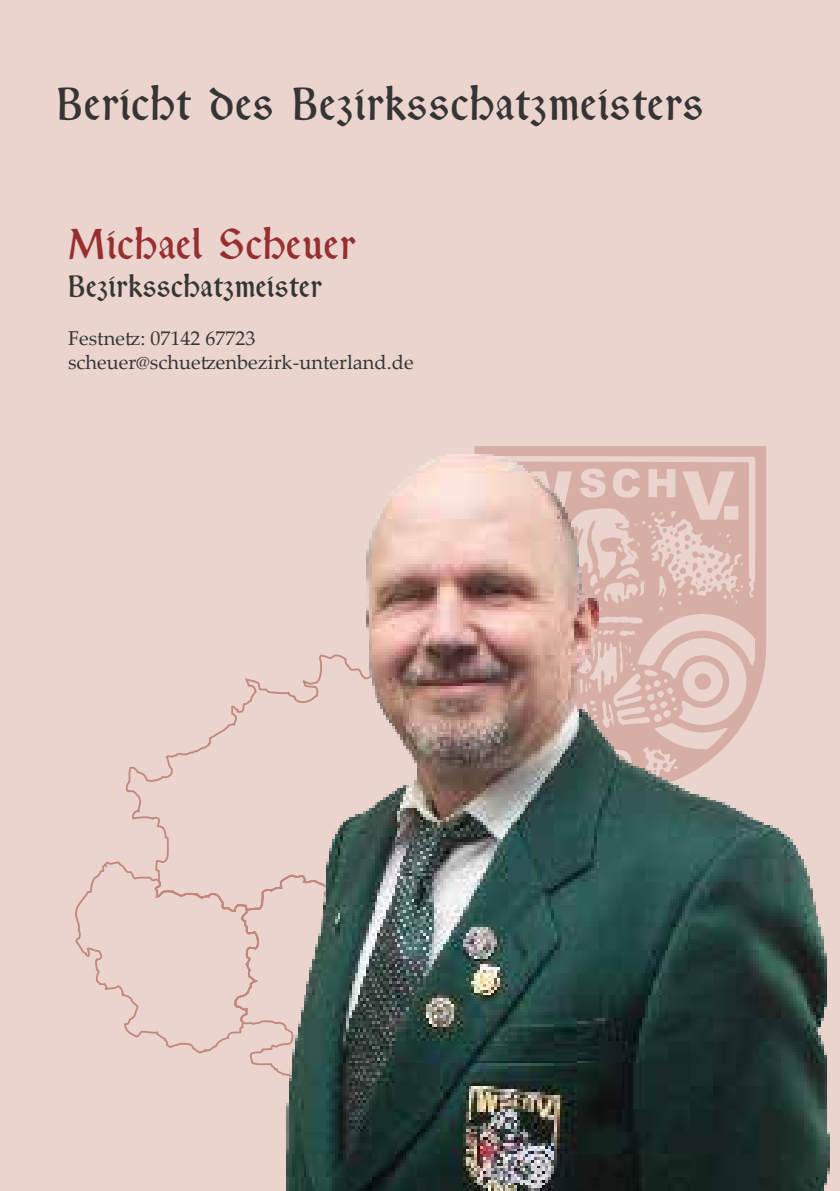
<style>
.page{position:relative;width:840px;height:1191px;background:#fff}
.page>*{position:absolute;margin:0;border:0;box-sizing:border-box;transform-origin:0 0}
.Kapitel_NEU{font:48px "Typographer Rotunda";color:#363536}
.Name{font:44px "Typographer Rotunda";color:#972f31}
.Funktion{font:32px "Typographer Rotunda";letter-spacing:-.01em;color:#363536}
.Kontaktinfos{font:20px "Palatino Linotype";color:#363536}
</style>
<div class="page">
<div style="left:0;top:0;width:839px;height:1191px;background:#ead4cd"></div>
<svg style="left:75px;top:678px;width:186px;height:388px"></svg>
<img style="left:261px;top:446px;width:569px;height:745px">
<p class="Kapitel_NEU" style="left:57px;top:78px;width:649px">Bericht des Bezirksschatzmeisters</p>
<p class="Name" style="left:68px;top:221px;width:289px">Michael Scheuer</p>
<p class="Funktion" style="left:68px;top:269px;width:255px">Bezirksschatzmeister</p>
<p class="Kontaktinfos" style="left:68px;top:324px;width:189px">Festnetz: 07142 67723</p>
<p class="Kontaktinfos" style="left:68px;top:348px;width:347px">scheuer@schuetzenbezirk-unterland.de</p>
</div>
